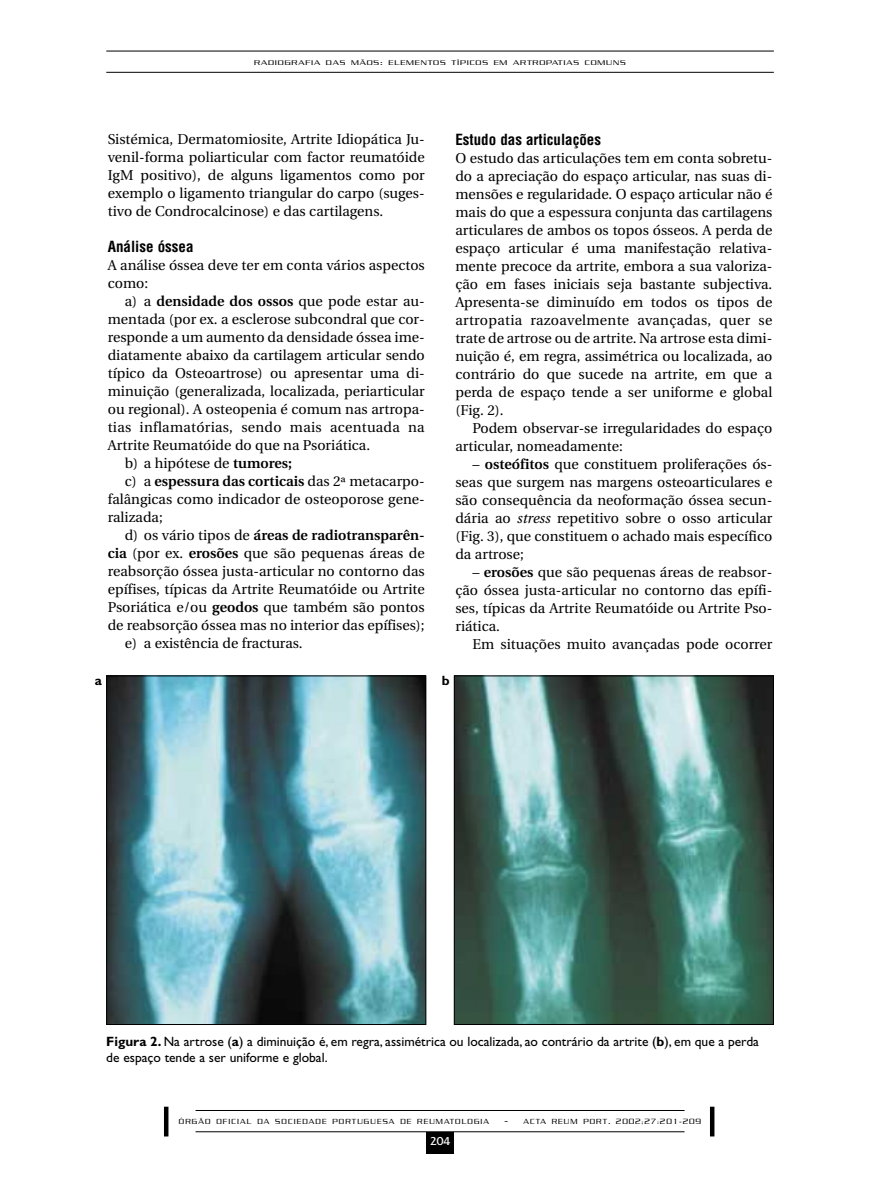
<style>
.page{position:relative;width:879px;height:1190px;background:#fff}
.page>*{position:absolute;margin:0;border:0;box-sizing:border-box;transform-origin:0 0}
.t1{font:700 condensed 15px "Helvetica";color:#000}
.t2{font:14.25px/18px "Utopia";color:#000;text-align:justify}
.t3{font:600 14.25px "Utopia";color:#000}
.t4{font:14.25px "Utopia";letter-spacing:.02em;color:#000}
.t5{font:13.5px/16.2px "Gill Sans";color:#000}
.t6{font:700 13.5px "Gill Sans";color:#000}
.t7{font:12px "Friz Quadrata";color:#fff}
.t8{font:7.5px "Julius";letter-spacing:.11em;color:#000}
.t9{font:7.35px "Julius";letter-spacing:.15em;color:#000}
.t10{font:6.75px "Julius";letter-spacing:.1em;color:#000;scale:1.2 1}
.s1{font-size:9px}
.s2{font-weight:600}
.s3{font-weight:400}
.s4{font-style:italic}
.s5{font-weight:700}
.s6{font-size:9.75px}
.s7{font-size:7.35px}
</style>
<div class="page">
<hr style="left:196px;top:1110px;width:489px;height:1px;background:#000">
<hr style="left:196px;top:1131px;width:489px;height:1px;background:#000">
<div style="left:426px;top:1132px;width:28px;height:21px;background:#000"></div>
<hr style="left:164px;top:1106px;width:4px;height:30px;background:#000">
<hr style="left:710px;top:1106px;width:4px;height:30px;background:#000">
<hr style="left:106px;top:51px;width:668px;height:1px;background:#000">
<hr style="left:106px;top:72px;width:668px;height:1px;background:#000">
<img style="left:108px;top:677px;width:316px;height:345px">
<div style="left:106px;top:675px;width:320px;height:349px;border:1px solid #000"></div>
<img style="left:456px;top:677px;width:316px;height:345px">
<div style="left:454px;top:675px;width:320px;height:349px;border:1px solid #000"></div>
<p class="t10" style="left:254px;top:60px;width:311px">RADIOGRAFIA DAS MÃOS<span class="s1">:</span> ELEMENTOS TÍPICOS EM ARTROPATIAS COMUNS</p>
<p class="t2" style="left:108px;top:131px;width:318px">Sistémica, Dermatomiosite, Artrite Idiopática Ju&shy;venil-forma poliarticular com factor reumatóide IgM positivo), de alguns ligamentos como por exemplo o ligamento triangular do carpo (suges&shy;tivo de Condrocalcinose) e das cartilagens.</p>
<p class="t1" style="left:108px;top:241px;width:87px">Análise óssea</p>
<p class="t2" style="left:108px;top:257px;width:318px">A análise óssea deve ter em conta vários aspectos como:</p>
<p class="t2" style="left:125px;top:293px;width:301px">a) a <span class="s2">densidade dos ossos</span> que pode estar au-</p>
<p class="t2" style="left:108px;top:311px;width:318px">mentada (por ex. a esclerose subcondral que cor-</p>
<p class="t2" style="left:108px;top:329px;width:318px">responde a um aumento da densidade óssea ime-</p>
<p class="t2" style="left:108px;top:347px;width:318px">diatamente abaixo da cartilagem articular sendo</p>
<p class="t2" style="left:108px;top:365px;width:318px">típico da Osteoartrose) ou apresentar uma di-</p>
<p class="t2" style="left:108px;top:383px;width:318px">minuição (generalizada, localizada, periarticular</p>
<p class="t2" style="left:108px;top:401px;width:318px">ou regional). A osteopenia é comum nas artropa-</p>
<p class="t4" style="left:108px;top:421px;width:318px">tias inflamatórias, sendo mais acentuada na</p>
<p class="t2" style="left:108px;top:437px;width:264px">Artrite Reumatóide do que na Psoriática.</p>
<p class="t2" style="left:125px;top:455px;width:169px">b) a hipótese de <span class="s2">tumores;</span></p>
<p class="t3" style="left:125px;top:475px;width:301px"><span class="s3">c) a</span> espessura das corticais <span class="s3">das 2ª metacarpo-</span></p>
<p class="t2" style="left:108px;top:491px;width:318px">falângicas como indicador de osteoporose gene-</p>
<p class="t2" style="left:108px;top:509px;width:57px">ralizada;</p>
<p class="t3" style="left:125px;top:529px;width:301px"><span class="s3">d) os vário tipos de</span> áreas de radiotransparên-</p>
<p class="t2" style="left:108px;top:545px;width:318px"><span class="s2">cia</span> (por ex. <span class="s2">erosões</span> que são pequenas áreas de</p>
<p class="t2" style="left:108px;top:563px;width:318px">reabsorção óssea justa-articular no contorno das</p>
<p class="t2" style="left:108px;top:581px;width:318px">epífises, típicas da Artrite Reumatóide ou Artrite</p>
<p class="t2" style="left:108px;top:599px;width:318px">Psoriática e/ou <span class="s2">geodos</span> que também são pontos</p>
<p class="t2" style="left:108px;top:617px;width:318px">de reabsorção óssea mas no interior das epífises);</p>
<p class="t2" style="left:125px;top:635px;width:179px">e) a existência de fracturas.</p>
<p class="t1" style="left:455px;top:133px;width:147px">Estudo das articulações</p>
<p class="t2" style="left:455px;top:150px;width:318px">O estudo das articulações tem em conta sobretu&shy;do a apreciação do espaço articular, nas suas di&shy;mensões e regularidade. O espaço articular não é mais do que a espessura conjunta das cartilagens articulares de ambos os topos ósseos. A perda de espaço articular é uma manifestação relativa&shy;mente precoce da artrite, embora a sua valoriza&shy;ção em fases iniciais seja bastante subjectiva.<br>Apresenta-se diminuído em todos os tipos de artropatia razoavelmente avançadas, quer se trate de artrose ou de artrite. Na artrose esta dimi&shy;nuição é, em regra, assimétrica ou localizada, ao contrário do que sucede na artrite, em que a perda de espaço tende a ser uniforme e global (Fig. 2).</p>
<p class="t2" style="left:455px;top:420px;width:318px;text-indent:17px">Podem observar-se irregularidades do espaço articular, nomeadamente:</p>
<p class="t2" style="left:455px;top:456px;width:318px;text-indent:17px">– <span class="s2">osteófitos</span> que constituem proliferações ós&shy;seas que surgem nas margens osteoarticulares e são consequência da neoformação óssea secun&shy;dária ao <span class="s4">stress</span> repetitivo sobre o osso articular (Fig. 3), que constituem o achado mais específico da artrose;</p>
<p class="t2" style="left:455px;top:564px;width:318px;text-indent:17px">– <span class="s2">erosões</span> que são pequenas áreas de reabsor&shy;ção óssea justa-articular no contorno das epífi&shy;ses, típicas da Artrite Reumatóide ou Artrite Pso&shy;riática.</p>
<p class="t2" style="left:472px;top:636px;width:301px">Em situações muito avançadas pode ocorrer</p>
<p class="t6" style="left:95px;top:675px;width:9px">a</p>
<p class="t6" style="left:442px;top:675px;width:9px">b</p>
<p class="t5" style="left:106px;top:1035px;width:654px"><span class="s5">Figura 2.</span> Na artrose (<span class="s5">a</span>) a diminuição é, em regra, assimétrica ou localizada, ao contrário da artrite (<span class="s5">b</span>), em que a perda de espaço tende a ser uniforme e global.</p>
<p class="t9" style="left:179px;top:1119px;width:312px">ÓRGÃO OFICIAL DA SOCIEDADE PORTUGUESA DE REUMATOLOGIA</p>
<p class="t8" style="left:504px;top:1119px;width:198px"><span class="s6">-</span> <span class="s7">ACTA REUM PORT</span><span class="s6">.</span> 2002;27:201-209</p>
<p class="t7" style="left:430px;top:1137px;width:22px">204</p>
</div>
